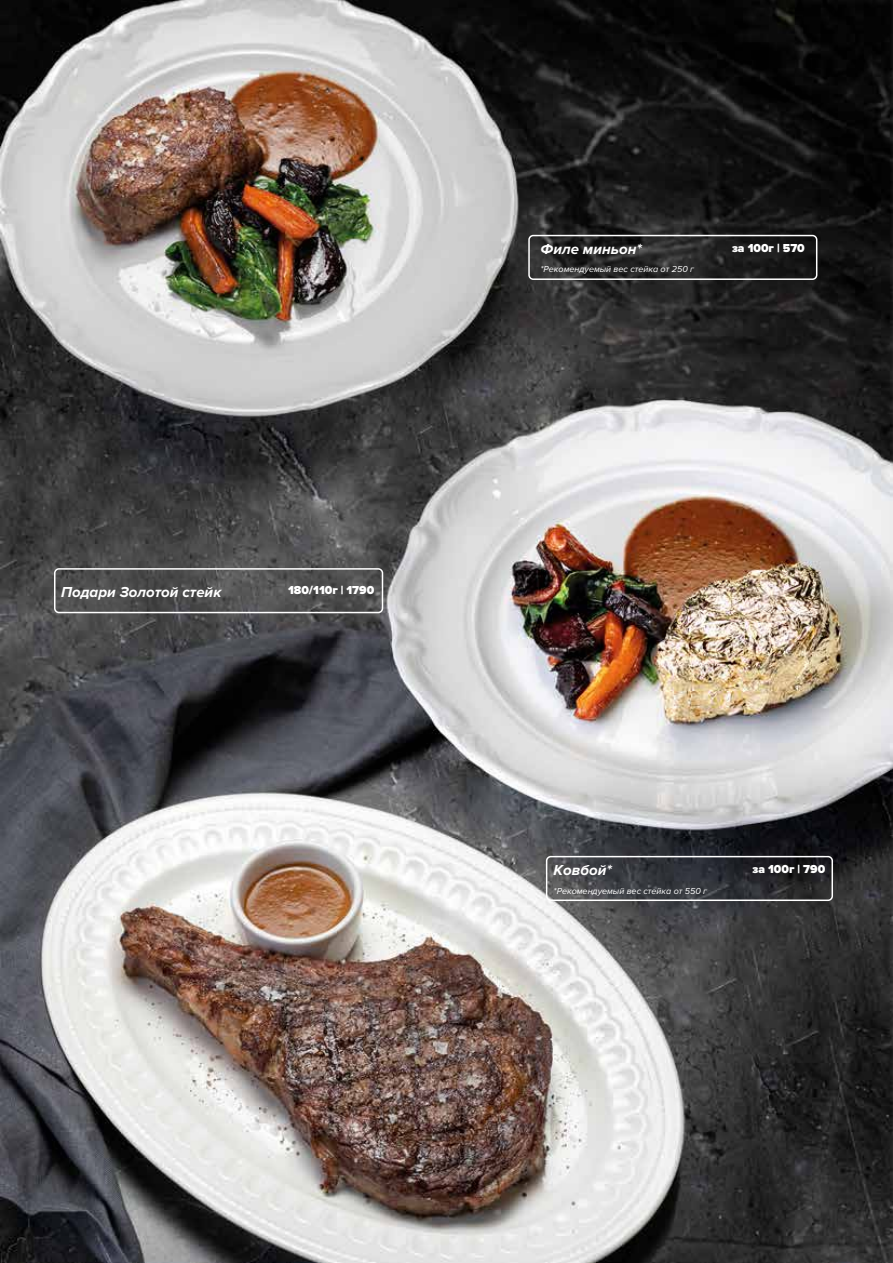
<style>
.page{position:relative;width:893px;height:1263px;background:#fff}
.page>*{position:absolute;margin:0;border:0;box-sizing:border-box;transform-origin:0 0}
.t1{font:italic 700 15px "Proxima Nova";color:#fff}
.t2{font:900 12px "Proxima Nova";color:#fff}
.t3{font:italic 9px "Proxima Nova";color:#fff}
</style>
<div class="page">
<img style="left:0;top:0;width:893px;height:1263px">
<div style="left:54px;top:568px;width:329px;height:45px;border:2px solid #fff;border-radius:4px"></div>
<div style="left:546px;top:856px;width:287px;height:45px;border:2px solid #fff;border-radius:4px"></div>
<div style="left:528px;top:235px;width:289px;height:45px;border:2px solid #fff;border-radius:4px"></div>
<h1 class="t1" style="left:61px;top:583px;width:162px">Подари Золотой стейк</h1>
<h2 class="t2" style="left:288px;top:583px;width:88px">180/110г | 1790</h2>
<h1 class="t1" style="left:541px;top:241px;width:103px">Филе миньон*</h1>
<h2 class="t2" style="left:732px;top:241px;width:74px">за 100г | 570</h2>
<p class="t3" style="left:541px;top:264px;width:155px">*Рекомендуемый вес стейка от 250 г</p>
<h1 class="t1" style="left:554px;top:862px;width:60px">Ковбой*</h1>
<h2 class="t2" style="left:752px;top:862px;width:74px">за 100г | 790</h2>
<p class="t3" style="left:554px;top:886px;width:155px">*Рекомендуемый вес стейка от 550 г</p>
</div>
